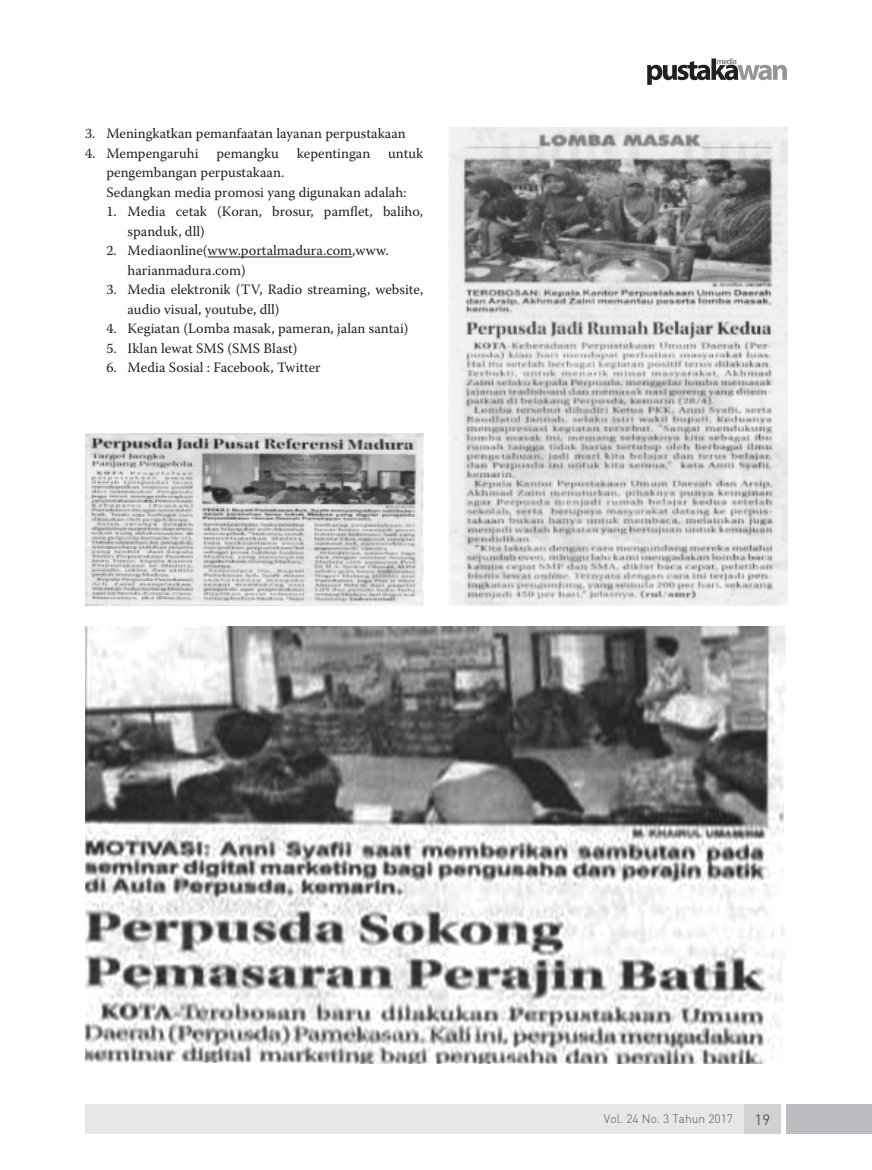
<style>
.page{position:relative;width:872px;height:1170px;background:#fff}
.page>*{position:absolute;margin:0;border:0;box-sizing:border-box;transform-origin:0 0}
.t1{font:15px "DIN";color:#57585a}
.List_Paragraph{font:14.25px/19.5px "Warnock Pro";color:#231f20}
.t2{font:300 12px "DIN";color:#57585a}
</style>
<div class="page">
<div style="left:85px;top:1103px;width:696px;height:30px;background:#e6e7e9"></div>
<div style="left:744px;top:1103px;width:37px;height:30px;background:#d1d2d4"></div>
<div style="left:787px;top:1103px;width:85px;height:30px;background:#bcbdc0"></div>
<svg style="left:647px;top:58px;width:140px;height:27px"></svg>
<hr style="left:208px;top:256px;width:144px;height:1px;background:#231f20">
<img style="left:449px;top:127px;width:338px;height:479px">
<img style="left:85px;top:433px;width:338px;height:173px">
<img style="left:85px;top:626px;width:701px;height:437px">
<p class="List_Paragraph" style="left:85px;top:123px;width:322px">3. Meningkatkan pemanfaatan layanan perpustakaan</p>
<p class="List_Paragraph" style="left:85px;top:143px;width:115px">4. Mempengaruhi</p>
<p class="List_Paragraph" style="left:216px;top:143px;width:64px">pemangku</p>
<p class="List_Paragraph" style="left:297px;top:143px;width:75px">kepentingan</p>
<p class="List_Paragraph" style="left:388px;top:143px;width:37px">untuk</p>
<p class="List_Paragraph" style="left:106px;top:162px;width:179px">pengembangan perpustakaan.</p>
<p class="List_Paragraph" style="left:106px;top:182px;width:302px">Sedangkan media promosi yang digunakan adalah:</p>
<p class="List_Paragraph" style="left:128px;top:201px;width:297px;text-indent:-21px">1. Media cetak (Koran, brosur, pamflet, baliho, spanduk, dll)</p>
<p class="List_Paragraph" style="left:128px;top:240px;width:263px;text-indent:-21px">2. Mediaonline(www.portalmadura.com,www. harianmadura.com)</p>
<p class="List_Paragraph" style="left:128px;top:279px;width:297px;text-indent:-21px">3. Media elektronik (TV, Radio streaming, website, audio visual, youtube, dll)</p>
<p class="List_Paragraph" style="left:106px;top:318px;width:304px">4. Kegiatan (Lomba masak, pameran, jalan santai)</p>
<p class="List_Paragraph" style="left:106px;top:338px;width:193px">5. Iklan lewat SMS (SMS Blast)</p>
<p class="List_Paragraph" style="left:106px;top:357px;width:216px">6. Media Sosial : Facebook, Twitter</p>
<p class="t2" style="left:604px;top:1111px;width:131px">Vol. 24 No. 3 Tahun 2017</p>
<p class="t1" style="left:754px;top:1110px;width:17px">19</p>
</div>
